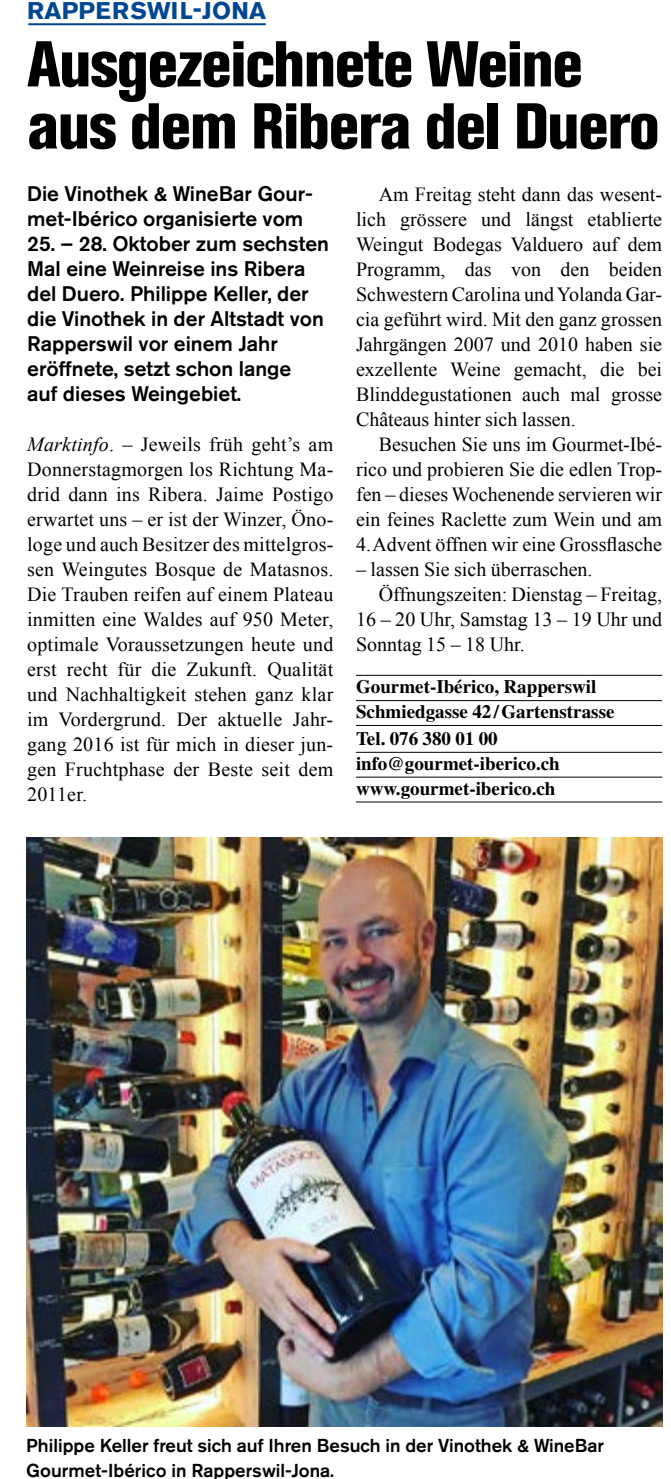
<style>
.page{position:relative;width:671px;height:1479px;background:#fff}
.page>*{position:absolute;margin:0;border:0;box-sizing:border-box;transform-origin:0 0}
.t1{font:800 condensed 64px/62px "Akzidenz Grotesk Pro";letter-spacing:-.02em;color:#000}
.t2{font:700 24px "Akzidenz Grotesk Pro";letter-spacing:.01em;color:#004792}
.t3{font:500 21px/25px "Akzidenz Grotesk Pro";color:#000}
.t4{font:20px/25px "Times New Roman";color:#000;text-align:justify}
.t5{font:700 19px/24.8px "Times LT Std";color:#000}
.t6{font:500 18.6px/25px "Akzidenz Grotesk Pro";color:#000}
.s1{font-style:italic}
</style>
<div class="page">
<hr style="left:28px;top:23px;width:237px;height:2px;background:#004792">
<hr style="left:356px;top:675px;width:305px;height:1px;background:#000">
<hr style="left:356px;top:700px;width:305px;height:1px;background:#000">
<hr style="left:356px;top:725px;width:305px;height:1px;background:#000">
<hr style="left:356px;top:752px;width:305px;height:1px;background:#000">
<hr style="left:356px;top:776px;width:305px;height:1px;background:#000">
<hr style="left:356px;top:801px;width:305px;height:1px;background:#000">
<img style="left:26px;top:837px;width:635px;height:589px">
<p class="t2" style="left:27px;top:-5px;width:240px">RAPPERSWIL-JONA</p>
<h1 class="t1" style="left:27px;top:32px;width:633px">Ausgezeichnete Weine aus dem Ribera del Duero</h1>
<p class="t3" style="left:27px;top:181px;width:287px">Die Vinothek &amp; WineBar Gour&shy;met-Ibérico organisierte vom</p>
<p class="t3" style="left:27px;top:230px;width:303px">25. – 28. Oktober zum sechsten<br>Mal eine Weinreise ins Ribera del Duero. Philippe Keller, der die Vinothek in der Altstadt von<br>Rapperswil vor einem Jahr eröffnete, setzt schon lange<br>auf dieses Weingebiet.</p>
<p class="t4" style="left:27px;top:431px;width:307px"><span class="s1">Marktinfo</span>. – Jeweils früh geht’s am Donnerstagmorgen los Richtung Ma&shy;drid dann ins Ribera. Jaime Postigo erwartet uns – er ist der Winzer, Öno&shy;loge und auch Besitzer des mittelgros&shy;sen Weingutes Bosque de Matasnos.<br>Die Trauben reifen auf einem Plateau inmitten eine Waldes auf 950 Meter, optimale Voraussetzungen heute und erst recht für die Zukunft. Qualität und Nachhaltigkeit stehen ganz klar im Vordergrund. Der aktuelle Jahr&shy;gang 2016 ist für mich in dieser jun&shy;gen Fruchtphase der Beste seit dem 2011er.</p>
<p class="t4" style="left:356px;top:181px;width:307px;text-indent:23px">Am Freitag steht dann das wesent&shy;lich grössere und längst etablierte Weingut Bodegas Valduero auf dem Programm, das von den beiden Schwestern Carolina und Yolanda Gar&shy;cia geführt wird. Mit den ganz grossen Jahrgängen 2007 und 2010 haben sie exzellente Weine gemacht, die bei Blinddegustationen auch mal grosse Châteaus hinter sich lassen.</p>
<p class="t4" style="left:356px;top:431px;width:307px;text-indent:23px">Besuchen Sie uns im Gourmet-Ibé&shy;rico und probieren Sie die edlen Trop&shy;fen – dieses Wochenende servieren wir ein feines Raclette zum Wein und am 4.Advent öffnen wir eine Grossflasche</p>
<p class="t4" style="left:356px;top:556px;width:238px">– lassen Sie sich überraschen.</p>
<p class="t4" style="left:378px;top:581px;width:285px">Öffnungszeiten: Dienstag – Freitag,</p>
<p class="t4" style="left:356px;top:606px;width:307px">16 – 20 Uhr, Samstag 13 – 19 Uhr und</p>
<p class="t4" style="left:356px;top:631px;width:170px">Sonntag 15 – 18 Uhr.</p>
<p class="t5" style="left:356px;top:674px;width:260px">Gourmet-Ibérico, Rapperswil<br>Schmiedgasse 42 /Gartenstrasse</p>
<p class="t5" style="left:356px;top:726px;width:205px">Tel. 076 380 01 00 info@gourmet-iberico.ch www.gourmet-iberico.ch</p>
<p class="t6" style="left:26px;top:1431px;width:579px">Philippe Keller freut sich auf Ihren Besuch in der Vinothek &amp; WineBar<br>Gourmet-Ibérico in Rapperswil-Jona.</p>
</div>
